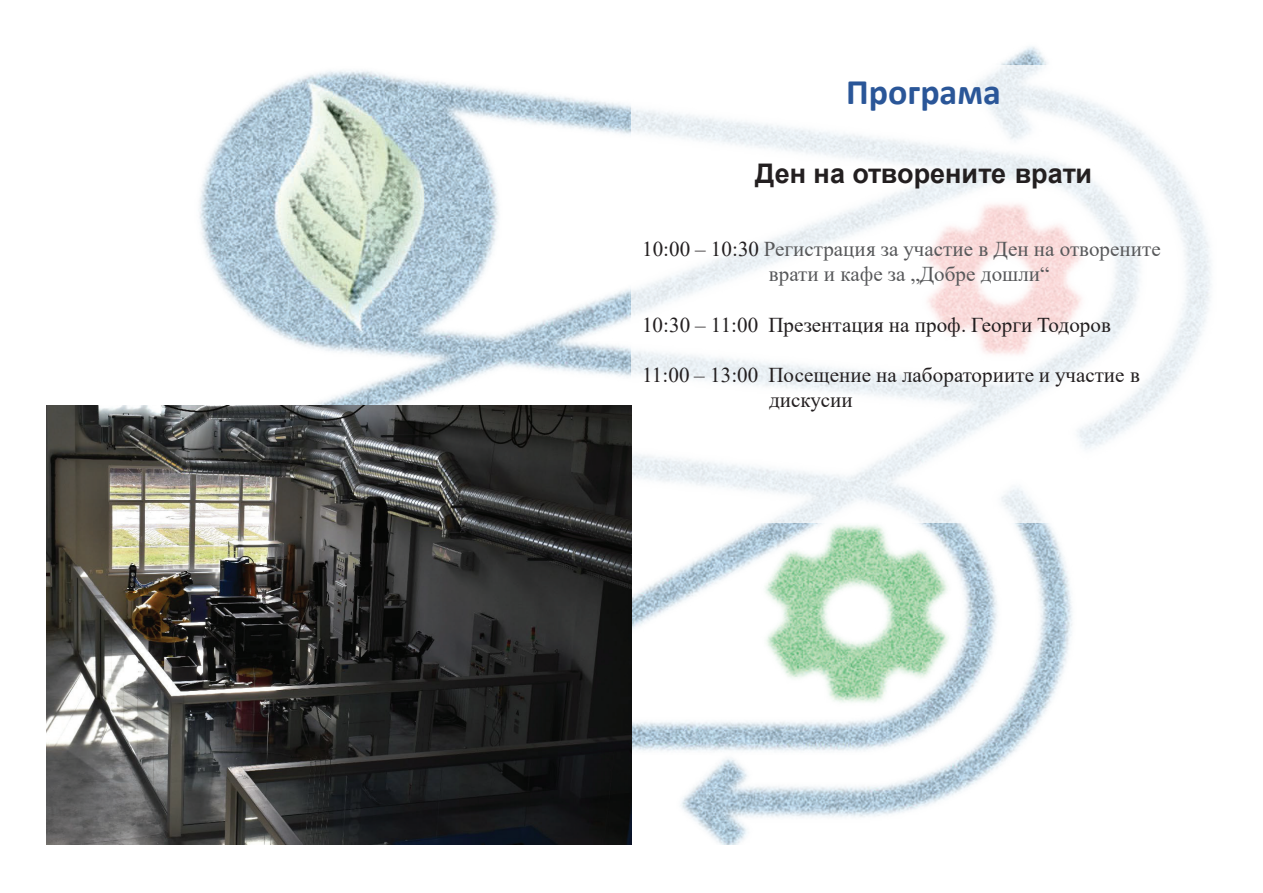
<style>
.page{position:relative;width:1263px;height:893px;background:#fff}
.page>*{position:absolute;margin:0;border:0;box-sizing:border-box;transform-origin:0 0}
.t1{font:700 36px "Calibri";color:#2a5698}
.t2{font:700 27px "Arial";color:#231f20}
.t3{font:21px/25.2px "Times New Roman";letter-spacing:.005em;color:#231f20}
.t4{font:21px/25.2px "Times New Roman";color:#57585a}
.s1{color:#231f20}
</style>
<div class="page">
<img style="left:46px;top:46px;width:1026px;height:799px">
<div style="left:631px;top:65px;width:585px;height:458px;background:#fff;opacity:.74"></div>
<img style="left:46px;top:406px;width:585px;height:439px">
<h1 class="t1" style="left:846px;top:66px;width:156px">Програма</h1>
<p class="t2" style="left:755px;top:154px;width:339px">Ден на отворените врати</p>
<p class="t4" style="left:769px;top:236px;width:393px;text-indent:-127px"><span class="s1">10:00 – 10:30</span> Регистрация за участие в Ден на отворените врати и кафе за „Добре дошли“</p>
<p class="t3" style="left:642px;top:311px;width:470px">10:30 – 11:00 Презентация на проф. Георги Тодоров</p>
<p class="t3" style="left:769px;top:362px;width:372px;text-indent:-127px">11:00 – 13:00 Посещение на лабораториите и участие в дискусии</p>
</div>
